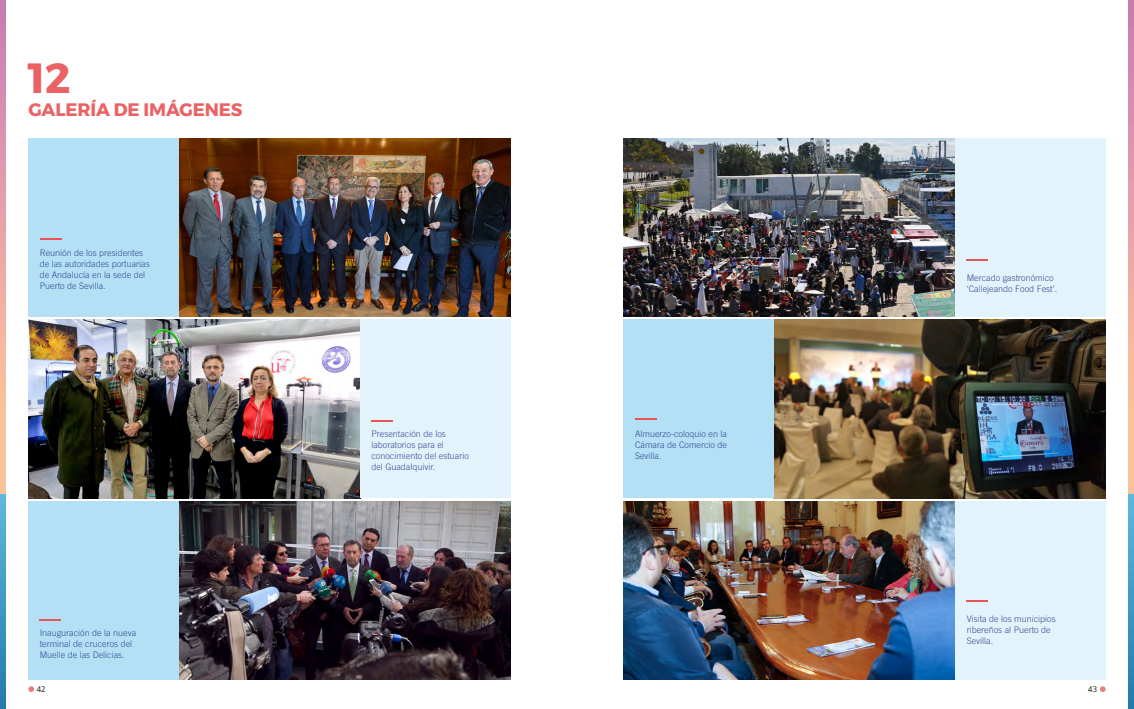
<style>
.page{position:relative;width:1134px;height:709px;background:#fff}
.page>*{position:absolute;margin:0;border:0;box-sizing:border-box;transform-origin:0 0}
.t1{font:700 42px "Montserrat";color:#ea6264}
.t2{font:700 18px "Montserrat";letter-spacing:-.005em;color:#ea6264}
.t3{font:300 9px/11px "Trade Gothic LT Std";color:#364c98}
.t4{font:8px "Noto Sans";color:#252519}
</style>
<div class="page">
<img style="left:179px;top:138px;width:331px;height:179px">
<div style="left:28px;top:138px;width:151px;height:179px;background:#b3e0f4"></div>
<hr style="left:40px;top:238px;width:22px;height:2px;background:#e85457">
<img style="left:28px;top:319px;width:332px;height:179px">
<div style="left:360px;top:319px;width:150px;height:179px;background:#e3f3fb"></div>
<hr style="left:371px;top:420px;width:22px;height:2px;background:#e85457">
<img style="left:179px;top:501px;width:331px;height:178px">
<div style="left:28px;top:501px;width:151px;height:178px;background:#b3e0f4"></div>
<hr style="left:40px;top:619px;width:21px;height:2px;background:#e85457">
<img style="left:624px;top:138px;width:331px;height:179px">
<div style="left:955px;top:138px;width:151px;height:179px;background:#e3f3fb"></div>
<hr style="left:967px;top:259px;width:21px;height:2px;background:#e85457">
<img style="left:774px;top:319px;width:332px;height:179px">
<div style="left:624px;top:319px;width:150px;height:179px;background:#b3e0f4"></div>
<hr style="left:635px;top:417px;width:21px;height:2px;background:#e85457">
<img style="left:624px;top:501px;width:331px;height:178px">
<div style="left:955px;top:501px;width:151px;height:178px;background:#e3f3fb"></div>
<hr style="left:967px;top:599px;width:21px;height:2px;background:#e85457">
<svg style="left:1100px;top:686px;width:6px;height:6px"></svg>
<svg style="left:28px;top:686px;width:6px;height:6px"></svg>
<svg style="left:0;top:0;width:6px;height:494px;background:#e6a5a6"></svg>
<img style="left:0;top:494px;width:6px;height:215px">
<svg style="left:1128px;top:0;width:6px;height:494px;background:#e6a5a6"></svg>
<img style="left:1128px;top:494px;width:6px;height:215px">
<h1 class="t1" style="left:28px;top:44px;width:44px">12</h1>
<h2 class="t2" style="left:28px;top:95px;width:216px">GALERÍA DE IMÁGENES</h2>
<p class="t3" style="left:40px;top:247px;width:112px">Reunión de los presidentes de las autoridades portuarias de Andalucía en la sede del<br>Puerto de Sevilla.</p>
<p class="t3" style="left:40px;top:626px;width:98px">Inauguración de la nueva terminal de cruceros del<br>Muelle de las Delicias.</p>
<p class="t3" style="left:371px;top:428px;width:99px">Presentación de los laboratorios para el conocimiento del estuario del Guadalquivir.</p>
<p class="t3" style="left:635px;top:428px;width:93px;text-align:justify">Almuerzo-coloquio en la Cámara de Comercio de Sevilla.</p>
<p class="t3" style="left:967px;top:272px;width:92px">Mercado gastronómico ‘Callejeando Food Fest’.</p>
<p class="t3" style="left:967px;top:613px;width:91px">Visita de los municipios ribereños al Puerto de<br>Sevilla.</p>
<p class="t4" style="left:37px;top:683px;width:10px">42</p>
<p class="t4" style="left:1088px;top:683px;width:10px">43</p>
</div>
